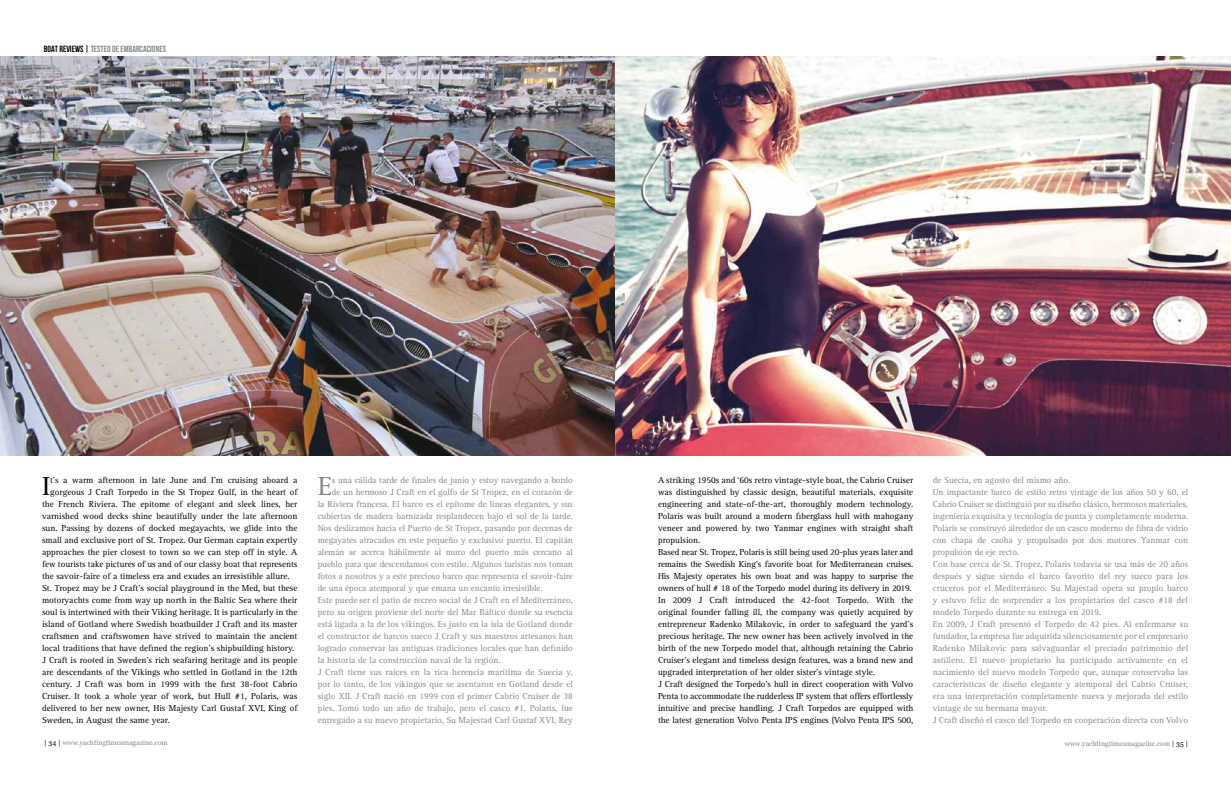
<style>
.page{position:relative;width:1231px;height:794px;background:#fff}
.page>*{position:absolute;margin:0;border:0;box-sizing:border-box;transform-origin:0 0}
.t1{font:27px "Rotis Serif";color:#000}
.t2{font:27px "Rotis Serif";color:#87888a}
.t3{font:9px/12px "Rotis Serif";color:#000}
.t4{font:9px/12px "Rotis Serif";color:#87888a}
.t5{font:700 9px "Bebas Neue";color:#87888a}
.t6{font:7px "Georgia";color:#87888a}
.s1{color:#000}
</style>
<div class="page">
<img style="left:0;top:57px;width:1230px;height:398px">
<p class="t5" style="left:44px;top:44px;width:124px"><span class="s1">BOAT REVIEWS |</span> TESTEO DE EMBARCACIONES</p>
<h1 class="t1" style="left:42px;top:470px;width:10px">I</h1>
<p class="t3" style="left:50px;top:474px;width:249px">t’s a warm afternoon in late June and I’m cruising aboard a</p>
<p class="t3" style="left:50px;top:486px;width:249px">gorgeous J Craft Torpedo in the St Tropez Gulf, in the heart of</p>
<p class="t3" style="left:42px;top:498px;width:257px">the French Riviera. The epitome of elegant and sleek lines, her</p>
<p class="t3" style="left:42px;top:510px;width:257px">varnished wood decks shine beautifully under the late afternoon</p>
<p class="t3" style="left:42px;top:522px;width:257px">sun. Passing by dozens of docked megayachts, we glide into the</p>
<p class="t3" style="left:42px;top:534px;width:257px">small and exclusive port of St. Tropez. Our German captain expertly</p>
<p class="t3" style="left:42px;top:546px;width:257px">approaches the pier closest to town so we can step off in style. A</p>
<p class="t3" style="left:42px;top:558px;width:257px">few tourists take pictures of us and of our classy boat that represents</p>
<p class="t3" style="left:42px;top:570px;width:249px">the savoir-faire of a timeless era and exudes an irresistible allure.</p>
<p class="t3" style="left:42px;top:582px;width:257px">St. Tropez may be J Craft’s social playground in the Med, but these</p>
<p class="t3" style="left:42px;top:594px;width:257px">motoryachts come from way up north in the Baltic Sea where their</p>
<p class="t3" style="left:42px;top:606px;width:257px">soul is intertwined with their Viking heritage. It is particularly in the</p>
<p class="t3" style="left:42px;top:618px;width:257px">island of Gotland where Swedish boatbuilder J Craft and its master</p>
<p class="t3" style="left:42px;top:630px;width:257px">craftsmen and craftswomen have strived to maintain the ancient</p>
<p class="t3" style="left:42px;top:642px;width:254px">local traditions that have defined the region’s shipbuilding history.</p>
<p class="t3" style="left:42px;top:654px;width:257px">J Craft is rooted in Sweden’s rich seafaring heritage and its people</p>
<p class="t3" style="left:42px;top:666px;width:257px">are descendants of the Vikings who settled in Gotland in the 12th</p>
<p class="t3" style="left:42px;top:678px;width:257px">century. J Craft was born in 1999 with the first 38-foot Cabrio</p>
<p class="t3" style="left:42px;top:690px;width:257px">Cruiser. It took a whole year of work, but Hull #1, Polaris, was</p>
<p class="t3" style="left:42px;top:702px;width:257px">delivered to her new owner, His Majesty Carl Gustaf XVI, King of</p>
<p class="t3" style="left:42px;top:714px;width:129px">Sweden, in August the same year.</p>
<h1 class="t2" style="left:317px;top:470px;width:16px">E</h1>
<p class="t4" style="left:332px;top:474px;width:242px">s una cálida tarde de finales de junio y estoy navegando a bordo</p>
<p class="t4" style="left:332px;top:486px;width:242px">de un hermoso J Craft en el golfo de St Tropez, en el corazón de</p>
<p class="t4" style="left:317px;top:498px;width:257px">la Riviera francesa. El barco es el epítome de líneas elegantes, y sus</p>
<p class="t4" style="left:317px;top:510px;width:257px">cubiertas de madera barnizada resplandecen bajo el sol de la tarde.</p>
<p class="t4" style="left:317px;top:522px;width:257px">Nos deslizamos hacia el Puerto de St Tropez, pasando por decenas de</p>
<p class="t4" style="left:317px;top:534px;width:257px">megayates atracados en este pequeño y exclusivo puerto. El capitán</p>
<p class="t4" style="left:317px;top:546px;width:257px">alemán se acerca hábilmente al muro del puerto más cercano al</p>
<p class="t4" style="left:317px;top:558px;width:257px">pueblo para que descendamos con estilo. Algunos turistas nos toman</p>
<p class="t4" style="left:317px;top:570px;width:257px">fotos a nosotros y a este precioso barco que representa el savoir-faire</p>
<p class="t4" style="left:317px;top:582px;width:226px">de una época atemporal y que emana un encanto irresistible.</p>
<p class="t4" style="left:317px;top:594px;width:257px">Este puede ser el patio de recreo social de J Craft en el Mediterráneo,</p>
<p class="t4" style="left:317px;top:606px;width:257px">pero su origen proviene del norte del Mar Báltico donde su esencia</p>
<p class="t4" style="left:317px;top:618px;width:257px">está ligada a la de los vikingos. Es justo en la isla de Gotland donde</p>
<p class="t4" style="left:317px;top:630px;width:257px">el constructor de barcos sueco J Craft y sus maestros artesanos han</p>
<p class="t4" style="left:317px;top:642px;width:257px">logrado conservar las antiguas tradiciones locales que han definido</p>
<p class="t4" style="left:317px;top:654px;width:184px">la historia de la construcción naval de la región.</p>
<p class="t4" style="left:317px;top:666px;width:257px">J Craft tiene sus raíces en la rica herencia marítima de Suecia y,</p>
<p class="t4" style="left:317px;top:678px;width:257px">por lo tanto, de los vikingos que se asentaron en Gotland desde el</p>
<p class="t4" style="left:317px;top:690px;width:257px">siglo XII. J Craft nació en 1999 con el primer Cabrio Cruiser de 38</p>
<p class="t4" style="left:317px;top:702px;width:257px">pies. Tomó todo un año de trabajo, pero el casco #1, Polaris, fue</p>
<p class="t4" style="left:317px;top:714px;width:257px">entregado a su nuevo propietario, Su Majestad Carl Gustaf XVI, Rey</p>
<p class="t3" style="left:658px;top:474px;width:257px">A striking 1950s and ‘60s retro vintage-style boat, the Cabrio Cruiser was distinguished by classic design, beautiful materials, exquisite engineering and state-of-the-art, thoroughly modern technology.<br>Polaris was built around a modern fiberglass hull with mahogany veneer and powered by two Yanmar engines with straight shaft propulsion.<br>Based near St. Tropez, Polaris is still being used 20-plus years later and remains the Swedish King’s favorite boat for Mediterranean cruises.<br>His Majesty operates his own boat and was happy to surprise the owners of hull # 18 of the Torpedo model during its delivery in 2019.<br>In 2009 J Craft introduced the 42-foot Torpedo. With the original founder falling ill, the company was quietly acquired by entrepreneur Radenko Milakovic, in order to safeguard the yard’s precious heritage. The new owner has been actively involved in the birth of the new Torpedo model that, although retaining the Cabrio Cruiser’s elegant and timeless design features, was a brand new and upgraded interpretation of her older sister’s vintage style.<br>J Craft designed the Torpedo’s hull in direct cooperation with Volvo Penta to accommodate the rudderless IP system that offers effortlessly intuitive and precise handling. J Craft Torpedos are equipped with the latest generation Volvo Penta IPS engines (Volvo Penta IPS 500,</p>
<p class="t4" style="left:932px;top:474px;width:257px">de Suecia, en agosto del mismo año.<br>Un impactante barco de estilo retro vintage de los años 50 y 60, el Cabrio Cruiser se distinguió por su diseño clásico, hermosos materiales, ingeniería exquisita y tecnología de punta y completamente moderna.<br>Polaris se construyó alrededor de un casco moderno de fibra de vidrio con chapa de caoba y propulsado por dos motores Yanmar con propulsión de eje recto.<br>Con base cerca de St. Tropez, Polaris todavía se usa más de 20 años después y sigue siendo el barco favorito del rey sueco para los cruceros por el Mediterráneo. Su Majestad opera su propio barco y estuvo feliz de sorprender a los propietarios del casco #18 del modelo Torpedo durante su entrega en 2019.<br>En 2009, J Craft presentó el Torpedo de 42 pies. Al enfermarse su fundador, la empresa fue adquirida silenciosamente por el empresario Radenko Milakovic para salvaguardar el preciado patrimonio del astillero. El nuevo propietario ha participado activamente en el nacimiento del nuevo modelo Torpedo que, aunque conservaba las características de diseño elegante y atemporal del Cabrio Cruiser, era una interpretación completamente nueva y mejorada del estilo vintage de su hermana mayor.<br>J Craft diseñó el casco del Torpedo en cooperación directa con Volvo</p>
<p class="t6" style="left:44px;top:737px;width:125px"><span class="s1">| 34 |</span> www.yachtingtimesmagazine.com</p>
<p class="t6" style="left:1064px;top:738px;width:125px">www.yachtingtimesmagazine.com <span class="s1">| 35 |</span></p>
</div>
